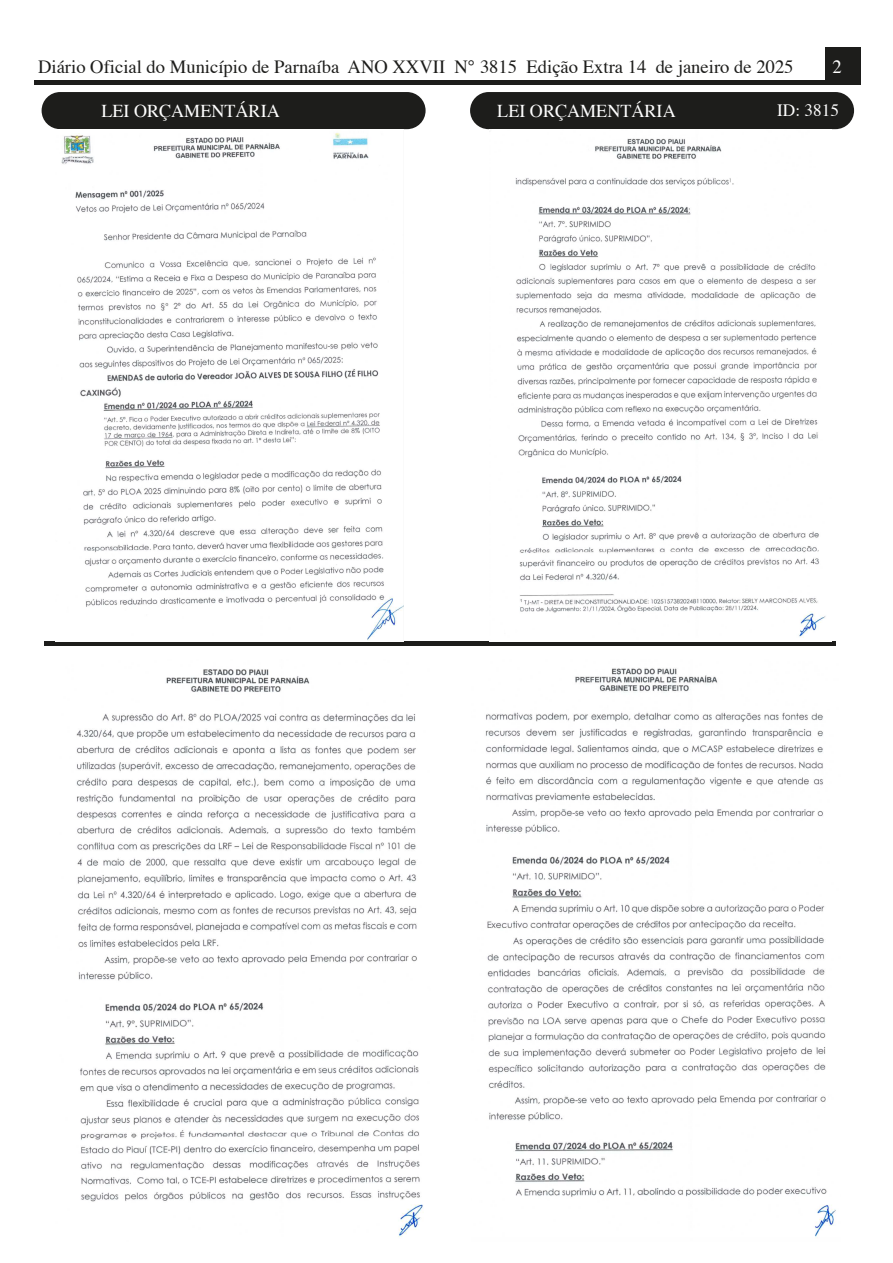
<style>
.page{position:relative;width:893px;height:1263px;background:#fff}
.page>*{position:absolute;margin:0;border:0;box-sizing:border-box;transform-origin:0 0}
.t1{font:18.6px "Times";color:#1d1d1b}
.t2{font:18.6px "Times";color:#fff}
.t3{font:18.15px "Times";color:#fff}
.t4{font:17.25px "Times";color:#fff}
</style>
<div class="page">
<div style="left:34px;top:80px;width:792px;height:5px;background:#1d1d1b"></div>
<div style="left:825px;top:47px;width:35px;height:38px;background:#1d1d1b"></div>
<div style="left:470px;top:92px;width:384px;height:37px;background:#1d1d1b;border-radius:19px"></div>
<div style="left:42px;top:92px;width:384px;height:37px;background:#1d1d1b;border-radius:19px"></div>
<div style="left:45px;top:641px;width:791px;height:5px;background:#1d1d1b"></div>
<img style="left:61px;top:133px;width:342px;height:508px">
<img style="left:515px;top:138px;width:311px;height:500px">
<img style="left:76px;top:669px;width:347px;height:568px">
<img style="left:485px;top:668px;width:351px;height:569px">
<p class="t1" style="left:38px;top:49px;width:757px">Diário Oficial do Município de Parnaíba ANO XXVII N° 3815 Edição Extra 14 de janeiro de 2025</p>
<p class="t2" style="left:832px;top:49px;width:11px">2</p>
<p class="t3" style="left:101px;top:94px;width:180px">LEI ORÇAMENTÁRIA</p>
<p class="t3" style="left:497px;top:94px;width:180px">LEI ORÇAMENTÁRIA</p>
<p class="t4" style="left:777px;top:94px;width:63px">ID: 3815</p>
</div>
